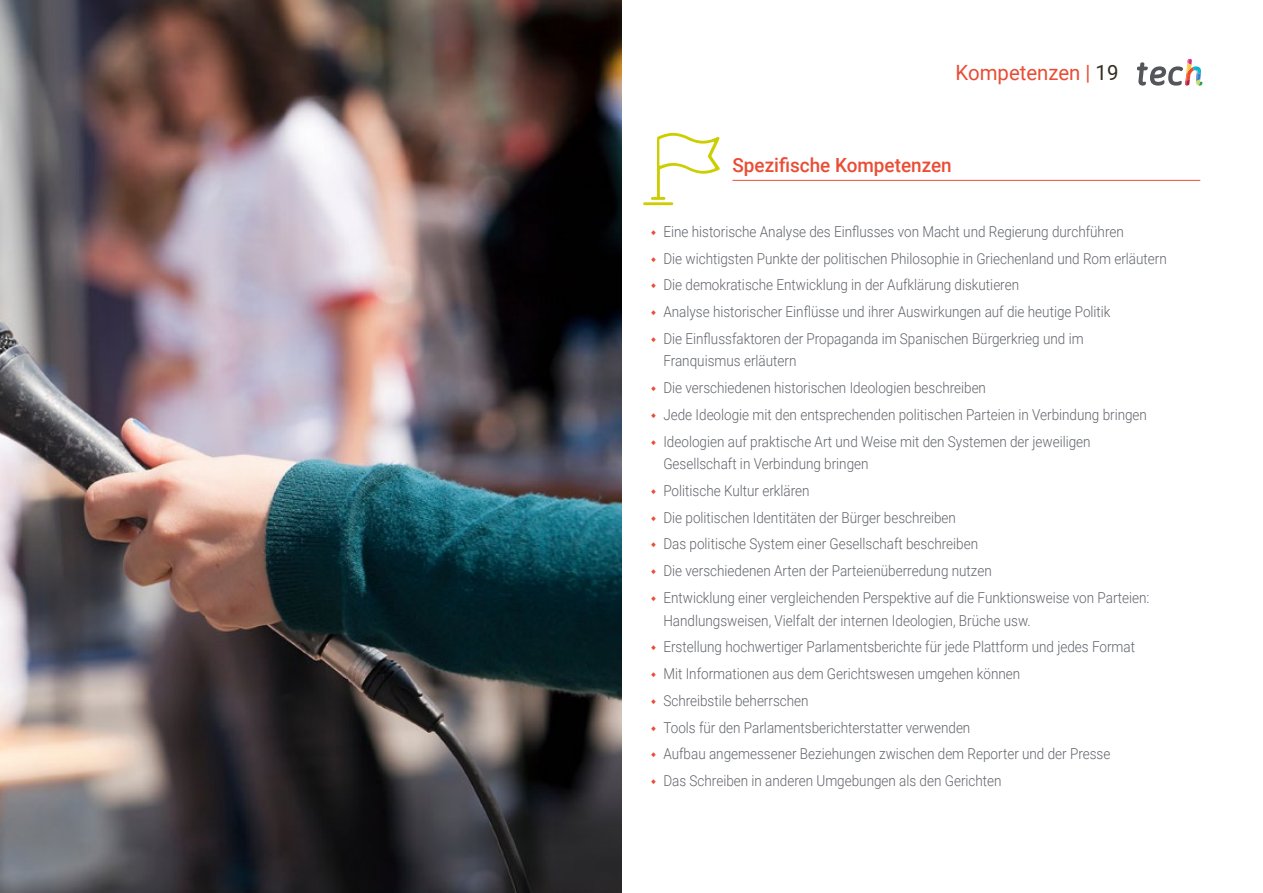
<style>
.page{position:relative;width:1263px;height:893px;background:#fff}
.page>*{position:absolute;margin:0;border:0;box-sizing:border-box;transform-origin:0 0}
.t1{font:21px "Roboto";color:#e94d35}
.t2{font:500 19.5px "Roboto";color:#e94d35}
.t3{font:300 15px/26.7px "Roboto";color:#61646a;scale:.9 1}
.s1{color:#312e20}
</style>
<div class="page">
<hr style="left:732px;top:180px;width:468px;height:1px;background:#e94d35">
<hr style="left:643px;top:202px;width:30px;height:3px;background:#cdce00">
<svg style="left:651px;top:133px;width:69px;height:67px"></svg>
<svg style="left:1137px;top:59px;width:65px;height:27px"></svg>
<img style="left:0;top:0;width:622px;height:893px">
<h1 class="t1" style="left:955px;top:57px;width:164px">Kompetenzen | <span class="s1">19</span></h1>
<h2 class="t2" style="left:732px;top:151px;width:221px">Spezifische Kompetenzen</h2>
<p class="t3" style="left:663px;top:218px;width:561px">Eine historische Analyse des Einflusses von Macht und Regierung durchführen<br>Die wichtigsten Punkte der politischen Philosophie in Griechenland und Rom erläutern Die demokratische Entwicklung in der Aufklärung diskutieren<br>Analyse historischer Einflüsse und ihrer Auswirkungen auf die heutige Politik<br>Die Einflussfaktoren der Propaganda im Spanischen Bürgerkrieg und im</p>
<p class="t3" style="left:663px;top:347px;width:539px">Franquismus erläutern<br>Die verschiedenen historischen Ideologien beschreiben<br>Jede Ideologie mit den entsprechenden politischen Parteien in Verbindung bringen Ideologien auf praktische Art und Weise mit den Systemen der jeweiligen</p>
<p class="t3" style="left:663px;top:450px;width:542px">Gesellschaft in Verbindung bringen<br>Politische Kultur erklären<br>Die politischen Identitäten der Bürger beschreiben<br>Das politische System einer Gesellschaft beschreiben<br>Die verschiedenen Arten der Parteienüberredung nutzen<br>Entwicklung einer vergleichenden Perspektive auf die Funktionsweise von Parteien:</p>
<p class="t3" style="left:663px;top:606px;width:526px">Handlungsweisen, Vielfalt der internen Ideologien, Brüche usw.<br>Erstellung hochwertiger Parlamentsberichte für jede Plattform und jedes Format Mit Informationen aus dem Gerichtswesen umgehen können<br>Schreibstile beherrschen<br>Tools für den Parlamentsberichterstatter verwenden<br>Aufbau angemessener Beziehungen zwischen dem Reporter und der Presse Das Schreiben in anderen Umgebungen als den Gerichten</p>
</div>
